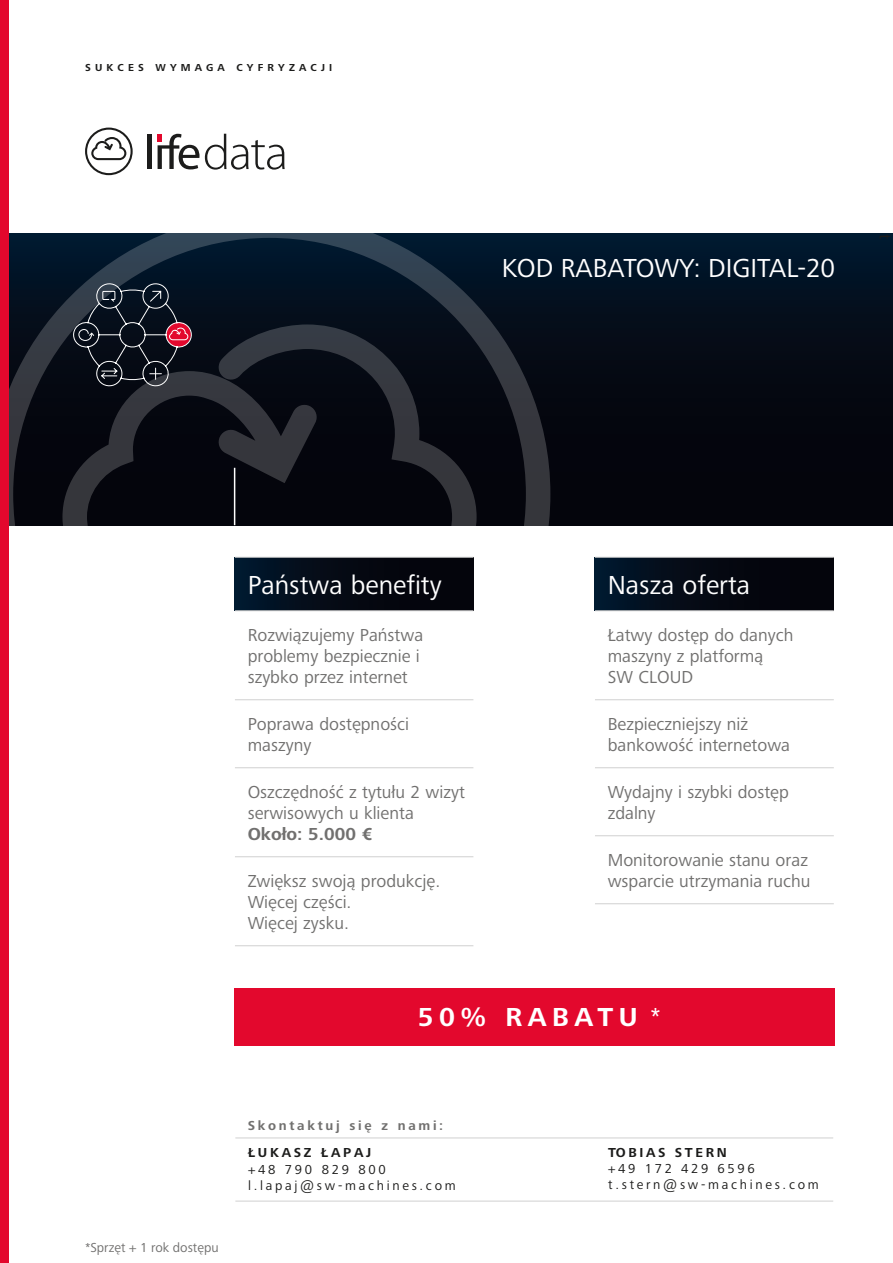
<style>
.page{position:relative;width:893px;height:1263px;background:#fff}
.page>*{position:absolute;margin:0;border:0;box-sizing:border-box;transform-origin:0 0}
.t1{font:27px "Frutiger Next LTW1 G";color:#fff}
.t2{font:700 27px "Frutiger Next LTW1 G";letter-spacing:.2em;color:#fff}
.t3{font:18px/21px "Frutiger Next LTW1 G";color:#71706f}
.t4{font:700 18px "Frutiger Next LTW1 G";color:#71706f}
.t5{font:18px "Minion Pro";color:#1c1c1b}
.t6{font:13.5px/16.5px "Frutiger Next LTW1 G";letter-spacing:.2em;color:#1c1c1b}
.t7{font:700 13.5px "Frutiger Next LTW1 G";letter-spacing:.2em;color:#1c1c1b}
.t8{font:13.5px "Frutiger Next LTW1 G";color:#71706f}
.t9{font:700 13.5px "Frutiger Next LTW1 G";letter-spacing:.2em;color:#71706f}
.t10{font:700 10.5px "Frutiger Next LTW1 G";letter-spacing:.4em;color:#1c1c1b}
.s1{font-weight:400}
</style>
<div class="page">
<svg style="left:85px;top:128px;width:48px;height:47px"></svg>
<svg style="left:205px;top:134px;width:80px;height:36px"></svg>
<hr style="left:147px;top:134px;width:4px;height:35px;background:#1c1c1b">
<svg style="left:158px;top:134px;width:41px;height:35px"></svg>
<div style="left:0;top:234px;width:893px;height:291px;background:linear-gradient(to bottom,#021528,#050104)"></div>
<svg style="left:9px;top:234px;width:541px;height:291px;background:#0d1927"></svg>
<svg style="left:62px;top:324px;width:415px;height:201px;background:#11131b"></svg>
<svg style="left:71px;top:281px;width:123px;height:108px;background:#252632"></svg>
<div style="left:595px;top:557px;width:239px;height:54px;background:linear-gradient(to right,#021528,#050104)"></div>
<hr style="left:595px;top:557px;width:239px;height:1px;background:#d0d0d0">
<hr style="left:595px;top:610px;width:239px;height:1px;background:#d0d0d0">
<hr style="left:595px;top:699px;width:239px;height:1px;background:#d0d0d0">
<hr style="left:595px;top:767px;width:239px;height:1px;background:#d0d0d0">
<hr style="left:595px;top:835px;width:239px;height:1px;background:#d0d0d0">
<hr style="left:595px;top:903px;width:239px;height:1px;background:#d0d0d0">
<hr style="left:234px;top:468px;width:1px;height:57px;background:#fff">
<div style="left:235px;top:557px;width:238px;height:54px;background:linear-gradient(to right,#021528,#050105)"></div>
<hr style="left:235px;top:557px;width:238px;height:1px;background:#d0d0d0">
<hr style="left:235px;top:610px;width:238px;height:1px;background:#d0d0d0">
<hr style="left:235px;top:699px;width:238px;height:1px;background:#d0d0d0">
<hr style="left:235px;top:767px;width:238px;height:1px;background:#d0d0d0">
<hr style="left:235px;top:856px;width:238px;height:1px;background:#d0d0d0">
<hr style="left:235px;top:945px;width:238px;height:1px;background:#d0d0d0">
<div style="left:0;top:0;width:9px;height:1263px;background:#e3082d"></div>
<div style="left:234px;top:989px;width:600px;height:57px;background:#e3082d"></div>
<hr style="left:235px;top:1138px;width:598px;height:1px;background:#d0d0d0">
<hr style="left:235px;top:1201px;width:598px;height:1px;background:#d0d0d0">
<p class="t10" style="left:85px;top:62px;width:249px">SUKCES WYMAGA CYFRYZACJI</p>
<h1 class="t1" style="left:502px;top:252px;width:335px">KOD RABATOWY: DIGITAL-20</h1>
<p class="t5" style="left:898px;top:234px;width:7px;rotate:90deg">t</p>
<h1 class="t1" style="left:248px;top:569px;width:196px">Państwa benefity</h1>
<p class="t3" style="left:248px;top:625px;width:177px">Rozwiązujemy Państwa problemy bezpiecznie i szybko przez internet</p>
<p class="t3" style="left:248px;top:714px;width:163px">Poprawa dostępności maszyny</p>
<p class="t3" style="left:248px;top:782px;width:219px">Oszczędność z tytułu 2 wizyt serwisowych u klienta</p>
<p class="t4" style="left:248px;top:823px;width:126px">Około: 5.000 €</p>
<p class="t3" style="left:248px;top:871px;width:194px">Zwiększ swoją produkcję.<br>Więcej części.<br>Więcej zysku.</p>
<h1 class="t1" style="left:608px;top:569px;width:144px">Nasza oferta</h1>
<p class="t3" style="left:608px;top:625px;width:187px">Łatwy dostęp do danych maszyny z platformą<br>SW CLOUD</p>
<p class="t3" style="left:608px;top:714px;width:184px">Bezpieczniejszy niż bankowość internetowa</p>
<p class="t3" style="left:608px;top:782px;width:183px">Wydajny i szybki dostęp zdalny</p>
<p class="t3" style="left:608px;top:850px;width:204px">Monitorowanie stanu oraz wsparcie utrzymania ruchu</p>
<h1 class="t2" style="left:418px;top:1002px;width:245px">50% RABATU <span class="s1">*</span></h1>
<p class="t8" style="left:85px;top:1240px;width:135px">*Sprzęt + 1 rok dostępu</p>
<p class="t9" style="left:248px;top:1118px;width:197px">Skontaktuj się z nami:</p>
<p class="t7" style="left:248px;top:1145px;width:125px">ŁUKASZ ŁAPAJ</p>
<p class="t6" style="left:248px;top:1161px;width:209px">+48 790 829 800 l.lapaj@sw-machines.com</p>
<p class="t7" style="left:608px;top:1144px;width:120px">TOBIAS STERN</p>
<p class="t6" style="left:608px;top:1161px;width:212px">+49 172 429 6596 t.stern@sw-machines.com</p>
</div>
